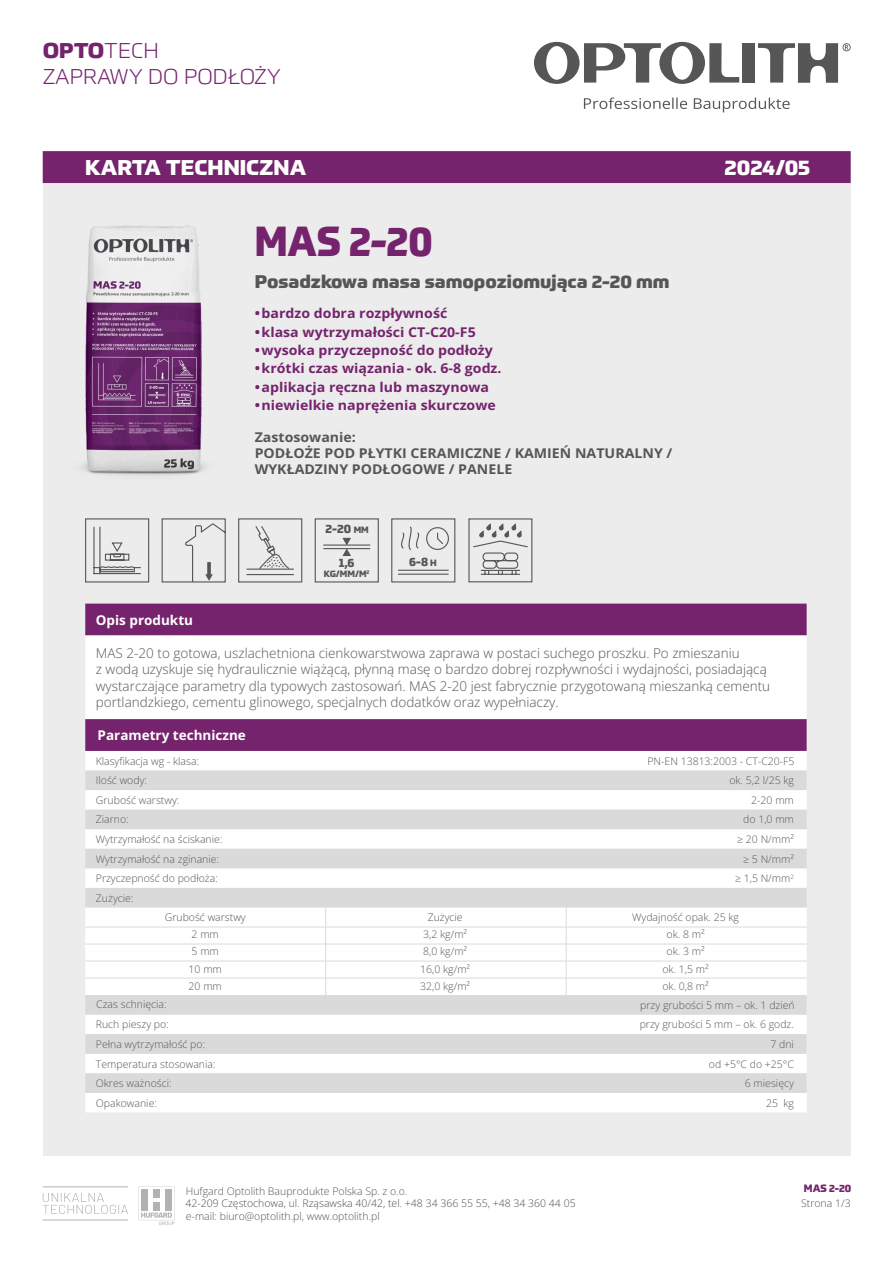
<style>
.page{position:relative;width:893px;height:1263px;background:#fff}
.page>*{position:absolute;margin:0;border:0;box-sizing:border-box;transform-origin:0 0}
.t1{font:800 41.25px "Prometo";color:#75236d;scale:.95 1}
.t2{font:300 21px/26.1px "Prometo";color:#75236d;scale:1.05 1}
.t3{font:800 21px "Prometo";color:#fff;scale:1.05 1}
.t4{font:800 18px "Prometo";color:#565656;scale:1.05 1}
.t5{font:300 13.5px/16.2px "Open Sans";color:#565656}
.t6{font:700 13.5px "Open Sans";color:#75236d;scale:1.05 1}
.t7{font:700 13.5px/16.2px "Open Sans";color:#565656;scale:1.05 1}
.t8{font:700 13.5px "Open Sans";color:#fff}
.t9{font:800 12px "Prometo";color:#565656}
.t10{font:300 10.5px "Open Sans";color:#565656}
.t11{font:300 10.5px "Open Sans";color:#4e4e4d}
.t12{font:800 10.5px "Prometo";color:#75236d}
.t13{font:800 9px "Prometo";color:#565656}
.t14{font:300 6.15px "Open Sans";color:#565656}
.s1{font-weight:800}
.s2{font-size:9px}
</style>
<div class="page">
<div style="left:43px;top:151px;width:808px;height:1005px;background:#ececed"></div>
<div style="left:315px;top:518px;width:64px;height:64px;border:1px solid #565656"></div>
<div style="left:743px;top:43px;width:12px;height:40px;background:#565656"></div>
<svg style="left:534px;top:42px;width:205px;height:42px"></svg>
<svg style="left:584px;top:97px;width:206px;height:15px"></svg>
<svg style="left:758px;top:43px;width:93px;height:40px"></svg>
<svg style="left:139px;top:1186px;width:35px;height:39px"></svg>
<svg style="left:43px;top:1193px;width:85px;height:21px"></svg>
<hr style="left:43px;top:1220px;width:85px;height:1px;background:#b1b2b3">
<hr style="left:43px;top:1186px;width:85px;height:1px;background:#b1b2b3">
<div style="left:43px;top:151px;width:808px;height:32px;background:#75236d"></div>
<svg style="left:391px;top:518px;width:65px;height:65px"></svg>
<div style="left:238px;top:518px;width:64px;height:64px;border:1px solid #565656"></div>
<svg style="left:254px;top:526px;width:36px;height:43px"></svg>
<hr style="left:247px;top:569px;width:46px;height:1px;background:#565656">
<hr style="left:247px;top:574px;width:46px;height:1px;background:#565656">
<svg style="left:85px;top:518px;width:65px;height:65px"></svg>
<svg style="left:161px;top:518px;width:65px;height:65px"></svg>
<hr style="left:323px;top:544px;width:47px;height:2px;background:#565656">
<svg style="left:343px;top:538px;width:8px;height:18px"></svg>
<hr style="left:323px;top:548px;width:47px;height:1px;background:#565656">
<div style="left:85px;top:604px;width:722px;height:31px;background:#75236d"></div>
<svg style="left:85px;top:635px;width:722px;height:477px;background:#e2d1e0"></svg>
<svg style="left:85px;top:770px;width:722px;height:323px;background:#eee"></svg>
<hr style="left:85px;top:927px;width:241px;height:1px;background:#dadada">
<hr style="left:326px;top:927px;width:80px;height:1px;background:#dadada">
<hr style="left:406px;top:927px;width:160px;height:1px;background:#dadada">
<hr style="left:566px;top:927px;width:241px;height:1px;background:#dadada">
<hr style="left:85px;top:944px;width:241px;height:1px;background:#dadada">
<hr style="left:326px;top:944px;width:80px;height:1px;background:#dadada">
<hr style="left:406px;top:944px;width:160px;height:1px;background:#dadada">
<hr style="left:566px;top:944px;width:241px;height:1px;background:#dadada">
<hr style="left:85px;top:961px;width:241px;height:1px;background:#dadada">
<hr style="left:326px;top:961px;width:80px;height:1px;background:#dadada">
<hr style="left:406px;top:961px;width:160px;height:1px;background:#dadada">
<hr style="left:566px;top:961px;width:241px;height:1px;background:#dadada">
<hr style="left:85px;top:978px;width:241px;height:1px;background:#dadada">
<svg style="left:325px;top:907px;width:1px;height:88px"></svg>
<hr style="left:326px;top:978px;width:80px;height:1px;background:#dadada">
<hr style="left:406px;top:978px;width:160px;height:1px;background:#dadada">
<svg style="left:566px;top:907px;width:1px;height:88px"></svg>
<hr style="left:566px;top:978px;width:241px;height:1px;background:#dadada">
<img style="left:81px;top:225px;width:125px;height:251px">
<svg style="left:468px;top:518px;width:65px;height:65px"></svg>
<h2 class="t2" style="left:43px;top:39px;width:228px"><span class="s1">OPTO</span>TECH<br>ZAPRAWY DO PODŁOŻY</h2>
<h2 class="t3" style="left:85px;top:159px;width:212px">KARTA TECHNICZNA</h2>
<h2 class="t3" style="left:725px;top:159px;width:83px">2024/05</h2>
<h1 class="t1" style="left:255px;top:224px;width:189px">MAS 2-20</h1>
<h3 class="t4" style="left:255px;top:274px;width:397px">Posadzkowa masa samopoziomująca 2-20 mm</h3>
<p class="t6" style="left:255px;top:304px;width:185px">• bardzo dobra rozpływność</p>
<p class="t6" style="left:255px;top:322px;width:212px">• klasa wytrzymałości CT-C20-F5</p>
<p class="t6" style="left:255px;top:340px;width:228px">• wysoka przyczepność do podłoży</p>
<p class="t6" style="left:255px;top:359px;width:237px">• krótki czas wiązania - ok. 6-8 godz.</p>
<p class="t6" style="left:255px;top:377px;width:225px">• aplikacja ręczna lub maszynowa</p>
<p class="t6" style="left:255px;top:395px;width:231px">• niewielkie naprężenia skurczowe</p>
<p class="t7" style="left:255px;top:428px;width:399px">Zastosowanie:<br>PODŁOŻE POD PŁYTKI CERAMICZNE / KAMIEŃ NATURALNY /<br>WYKŁADZINY PODŁOGOWE / PANELE</p>
<p class="t9" style="left:326px;top:524px;width:45px">2-20 <span class="s2">MM</span></p>
<p class="t9" style="left:339px;top:558px;width:17px">1,6</p>
<p class="t13" style="left:324px;top:570px;width:47px">KG/MM/M<sup>2</sup></p>
<p class="t9" style="left:409px;top:556px;width:29px">6-8 <span class="s2">H</span></p>
<p class="t8" style="left:96px;top:610px;width:99px">Opis produktu</p>
<p class="t5" style="left:96px;top:645px;width:676px">MAS 2-20 to gotowa, uszlachetniona cienkowarstwowa zaprawa w postaci suchego proszku. Po zmieszaniu<br>z wodą uzyskuje się hydraulicznie wiążącą, płynną masę o bardzo dobrej rozpływności i wydajności, posiadającą wystarczające parametry dla typowych zastosowań. MAS 2-20 jest fabrycznie przygotowaną mieszanką cementu portlandzkiego, cementu glinowego, specjalnych dodatków oraz wypełniaczy.</p>
<p class="t8" style="left:98px;top:726px;width:150px">Parametry techniczne</p>
<p class="t10" style="left:96px;top:753px;width:105px">Klasyfikacja wg - klasa:</p>
<p class="t10" style="left:647px;top:753px;width:149px">PN-EN 13813:2003 - CT-C20-F5</p>
<p class="t10" style="left:96px;top:773px;width:53px">Ilość wody:</p>
<p class="t10" style="left:729px;top:773px;width:66px">ok. 5,2 l/25 kg</p>
<p class="t10" style="left:96px;top:793px;width:85px">Grubość warstwy:</p>
<p class="t10" style="left:751px;top:793px;width:44px">2-20 mm</p>
<p class="t10" style="left:96px;top:812px;width:34px">Ziarno:</p>
<p class="t10" style="left:743px;top:812px;width:52px">do 1,0 mm</p>
<p class="t10" style="left:96px;top:832px;width:128px">Wytrzymałość na ściskanie:</p>
<p class="t10" style="left:737px;top:832px;width:58px">≥ 20 N/mm²</p>
<p class="t10" style="left:96px;top:851px;width:125px">Wytrzymałość na zginanie:</p>
<p class="t10" style="left:743px;top:851px;width:52px">≥ 5 N/mm²</p>
<p class="t10" style="left:96px;top:871px;width:123px">Przyczepność do podłoża:</p>
<p class="t14" style="left:790px;top:872px;width:5px">2</p>
<p class="t10" style="left:735px;top:871px;width:57px">≥ 1,5 N/mm</p>
<p class="t10" style="left:96px;top:890px;width:39px">Zużycie:</p>
<p class="t10" style="left:165px;top:909px;width:82px">Grubość warstwy</p>
<p class="t10" style="left:428px;top:909px;width:37px">Zużycie</p>
<p class="t10" style="left:632px;top:909px;width:108px">Wydajność opak. 25 kg</p>
<p class="t10" style="left:192px;top:927px;width:29px">2 mm</p>
<p class="t10" style="left:423px;top:927px;width:45px">3,2 kg/m²</p>
<p class="t10" style="left:667px;top:927px;width:40px">ok. 8 m²</p>
<p class="t10" style="left:192px;top:944px;width:29px">5 mm</p>
<p class="t10" style="left:423px;top:944px;width:45px">8,0 kg/m²</p>
<p class="t10" style="left:667px;top:944px;width:40px">ok. 3 m²</p>
<p class="t10" style="left:189px;top:961px;width:35px">10 mm</p>
<p class="t10" style="left:420px;top:961px;width:51px">16,0 kg/m²</p>
<p class="t10" style="left:662px;top:961px;width:48px">ok. 1,5 m²</p>
<p class="t10" style="left:189px;top:979px;width:35px">20 mm</p>
<p class="t10" style="left:420px;top:979px;width:51px">32,0 kg/m²</p>
<p class="t10" style="left:662px;top:979px;width:48px">ok. 0,8 m²</p>
<p class="t10" style="left:96px;top:997px;width:72px">Czas schnięcia:</p>
<p class="t10" style="left:640px;top:998px;width:156px">przy grubości 5 mm – ok. 1 dzień</p>
<p class="t10" style="left:96px;top:1017px;width:74px">Ruch pieszy po:</p>
<p class="t10" style="left:640px;top:1017px;width:156px">przy grubości 5 mm – ok. 6 godz.</p>
<p class="t10" style="left:96px;top:1037px;width:111px">Pełna wytrzymałość po:</p>
<p class="t10" style="left:770px;top:1037px;width:25px">7 dni</p>
<p class="t10" style="left:96px;top:1056px;width:121px">Temperatura stosowania:</p>
<p class="t10" style="left:709px;top:1056px;width:87px">od +5°C do +25°C</p>
<p class="t10" style="left:96px;top:1076px;width:77px">Okres ważności:</p>
<p class="t10" style="left:745px;top:1076px;width:50px">6 miesięcy</p>
<p class="t10" style="left:96px;top:1095px;width:63px">Opakowanie:</p>
<p class="t10" style="left:766px;top:1095px;width:29px">25 kg</p>
<p class="t10" style="left:186px;top:1183px;width:223px">Hufgard Optolith Bauprodukte Polska Sp. z o.o.</p>
<p class="t10" style="left:186px;top:1208px;width:195px">e-mail: biuro@optolith.pl, www.optolith.pl</p>
<p class="t11" style="left:185px;top:1196px;width:392px">42-209 Częstochowa, ul. Rząsawska 40/42, tel. +48 34 366 55 55, +48 34 360 44 05</p>
<p class="t12" style="left:804px;top:1184px;width:49px">MAS 2-20</p>
<p class="t10" style="left:801px;top:1196px;width:51px">Strona 1/3</p>
</div>
